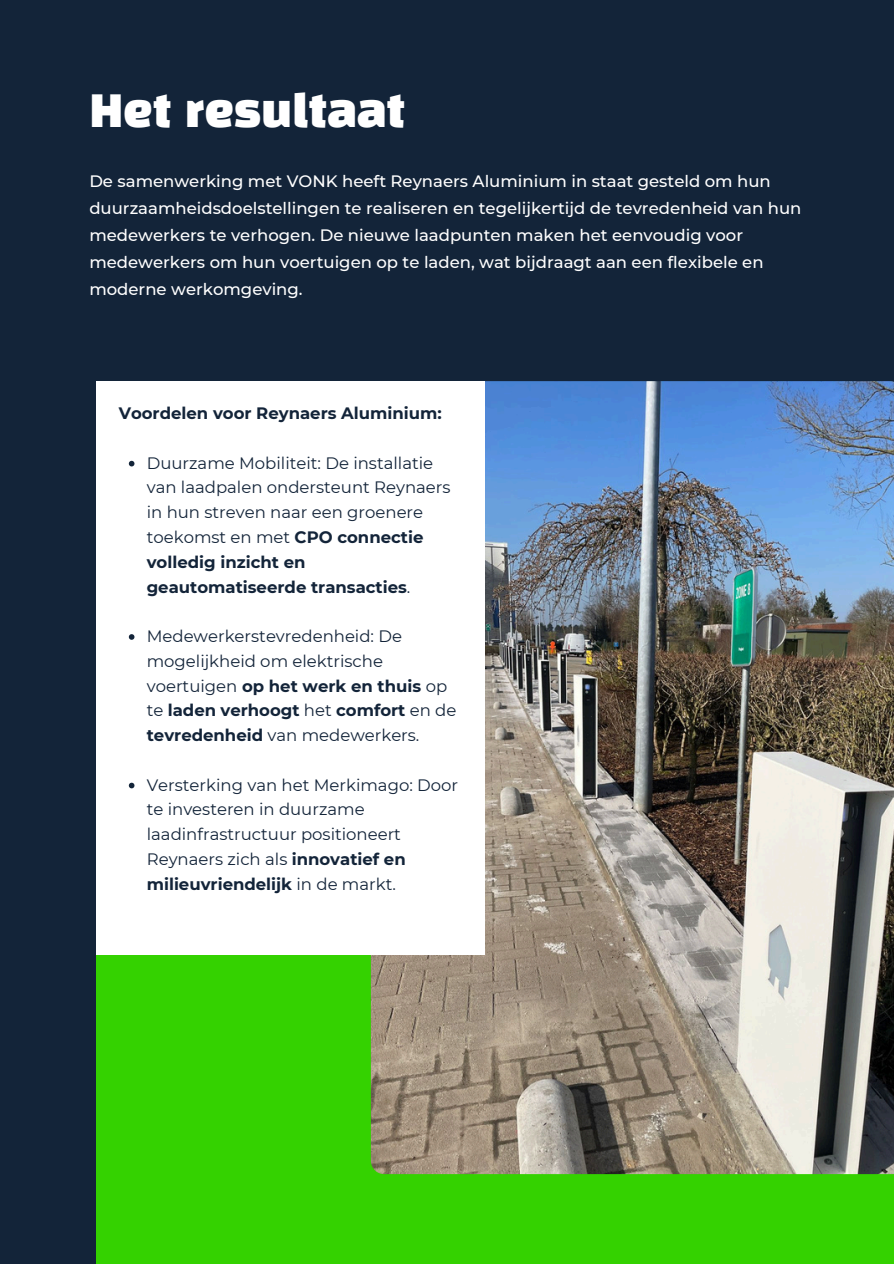
<style>
.page{position:relative;width:894px;height:1264px;background:#fff}
.page>*{position:absolute;margin:0;border:0;box-sizing:border-box;transform-origin:0 0}
.t1{font:43.5px "Black Han Sans";color:#fff}
.t2{font:16.5px/24.8px "Montserrat";color:#132439}
.t3{font:500 16.5px/27px "Montserrat";color:#fff}
.t4{font:700 16.5px "Montserrat";color:#132439}
.s1{font-weight:700}
</style>
<div class="page">
<div style="left:0;top:0;width:893px;height:1263px;background:#132439"></div>
<div style="left:96px;top:780px;width:797px;height:483px;background:#34d200"></div>
<img style="left:371px;top:381px;width:522px;height:793px">
<div style="left:96px;top:381px;width:388px;height:573px;background:#fff"></div>
<svg style="left:129px;top:461px;width:5px;height:5px"></svg>
<svg style="left:129px;top:634px;width:5px;height:5px"></svg>
<svg style="left:129px;top:782px;width:5px;height:6px"></svg>
<p class="t1" style="left:89px;top:92px;width:318px">Het resultaat</p>
<p class="t3" style="left:89px;top:168px;width:713px">De samenwerking met VONK heeft Reynaers Aluminium in staat gesteld om hun duurzaamheidsdoelstellingen te realiseren en tegelijkertijd de tevredenheid van hun medewerkers te verhogen. De nieuwe laadpunten maken het eenvoudig voor medewerkers om hun voertuigen op te laden, wat bijdraagt aan een flexibele en moderne werkomgeving.</p>
<h2 class="t4" style="left:119px;top:403px;width:324px">Voordelen voor Reynaers Aluminium:</h2>
<h2 class="t2" style="left:147px;top:450px;width:305px">Duurzame Mobiliteit: De installatie van laadpalen ondersteunt Reynaers in hun streven naar een groenere toekomst en met <span class="s1">CPO connectie volledig inzicht en geautomatiseerde transacties</span>.</h2>
<p class="t2" style="left:147px;top:623px;width:311px">Medewerkerstevredenheid: De mogelijkheid om elektrische voertuigen <span class="s1">op het werk en thuis</span> op te <span class="s1">laden verhoogt</span> het <span class="s1">comfort</span> en de <span class="s1">tevredenheid</span> van medewerkers.</p>
<p class="t2" style="left:147px;top:772px;width:313px">Versterking van het Merkimago: Door te investeren in duurzame laadinfrastructuur positioneert<br>Reynaers zich als <span class="s1">innovatief en milieuvriendelijk</span> in de markt.</p>
</div>
